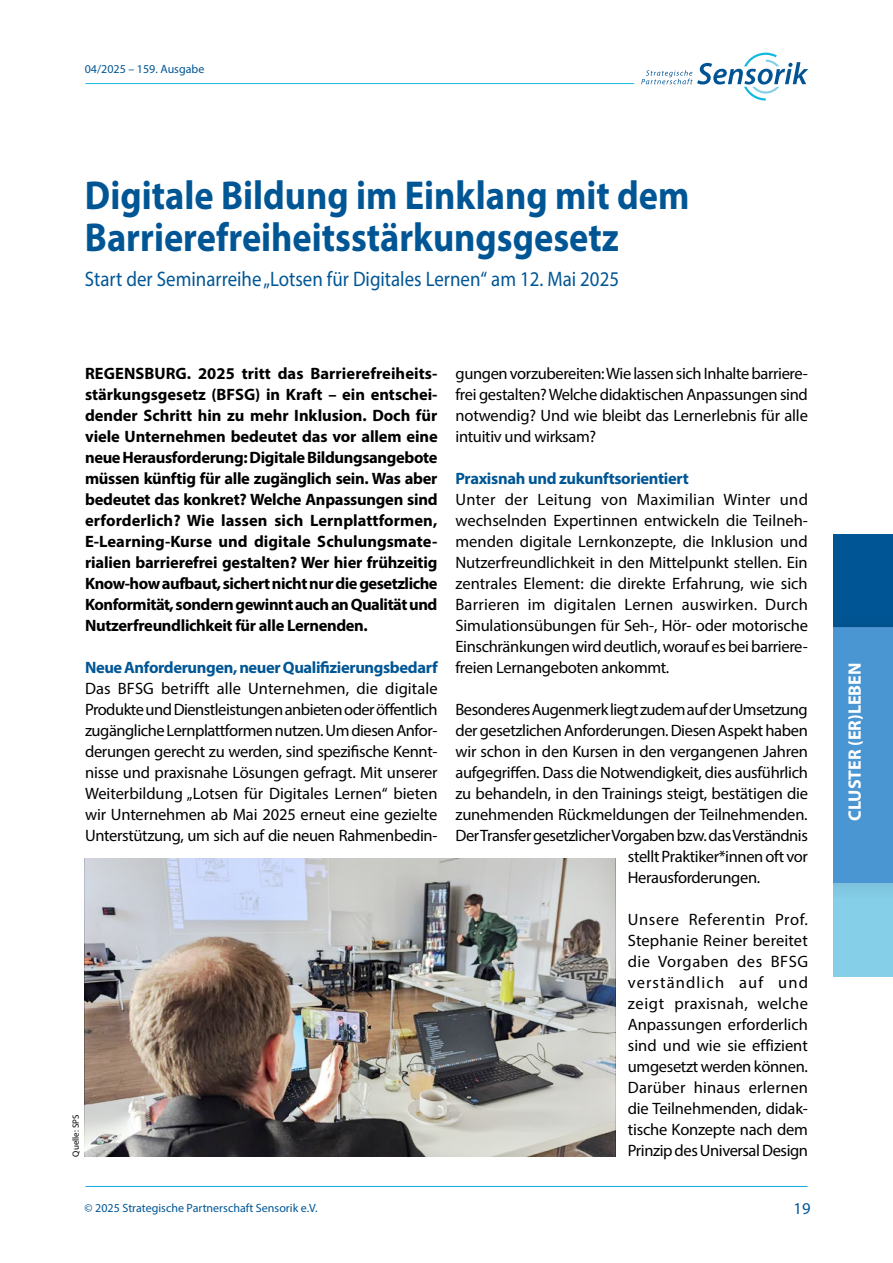
<style>
.page{position:relative;width:893px;height:1263px;background:#fff}
.page>*{position:absolute;margin:0;border:0;box-sizing:border-box;transform-origin:0 0}
.Headline{font:700 40.5px/42px "Myriad Pro";color:#005695;scale:.9 1}
.Subheadline{font:21px "Myriad Pro";color:#005695;scale:.9 1}
.t1{font:700 18px "Myriad Pro";color:#fff}
.Fließtext{font:16.5px/21px "Myriad Pro";letter-spacing:-.02em;color:#000;text-align:justify}
.Fließtext-2{font:700 16.5px/21px "Myriad Pro";letter-spacing:-.02em;color:#000;text-align:justify}
.Headline_Fließtext{font:700 16.5px "Myriad Pro";letter-spacing:-.02em;color:#005695}
.t2{font:16.5px "Myriad Pro";color:#005695}
.t3{font:12px "Myriad Pro";color:#005695}
.Bildunterschrift{font:9px "Myriad Pro";color:#000}
</style>
<div class="page">
<svg style="left:641px;top:53px;width:167px;height:48px"></svg>
<hr style="left:86px;top:83px;width:548px;height:1px;background:#1dbadf">
<hr style="left:86px;top:1186px;width:721px;height:1px;background:#16a8de">
<img style="left:85px;top:858px;width:530px;height:299px">
<div style="left:833px;top:628px;width:60px;height:255px;background:#4a96d2"></div>
<div style="left:833px;top:534px;width:60px;height:94px;background:#005695"></div>
<div style="left:833px;top:883px;width:60px;height:93px;background:#85cfe8"></div>
<p class="t3" style="left:85px;top:62px;width:121px">04/2025 – 159. Ausgabe</p>
<h2 class="Headline" style="left:85px;top:173px;width:673px">Digitale Bildung im Einklang mit dem<br>Barrierefreiheitsstärkungsgesetz</h2>
<h3 class="Subheadline" style="left:85px;top:266px;width:595px">Start der Seminarreihe „Lotsen für Digitales Lernen“ am 12. Mai 2025</h3>
<p class="Fließtext-2" style="left:85px;top:362px;width:354px">REGENSBURG. 2025 tritt das Barrierefreiheits&shy;stärkungsgesetz (BFSG) in Kraft – ein entschei&shy;dender Schritt hin zu mehr Inklusion. Doch für viele Unternehmen bedeutet das vor allem eine neue Herausforderung: Digitale Bildungsangebote müssen künftig für alle zugänglich sein. Was aber bedeutet das konkret? Welche Anpassungen sind erforderlich? Wie lassen sich Lernplattformen, E-Learning-Kurse und digitale Schulungsmate&shy;rialien barrierefrei gestalten? Wer hier frühzeitig Know-how aufbaut, sichert nicht nur die gesetzliche Konformität, sondern gewinnt auch an Qualität und Nutzerfreundlichkeit für alle Lernenden.</p>
<h4 class="Headline_Fließtext" style="left:85px;top:657px;width:354px">Neue Anforderungen, neuer Qualifizierungsbedarf</h4>
<p class="Fließtext" style="left:85px;top:678px;width:354px">Das BFSG betrifft alle Unternehmen, die digitale Produkte und Dienstleistungen anbieten oder öffentlich zugängliche Lernplattformen nutzen. Um diesen Anfor&shy;derungen gerecht zu werden, sind spezifische Kennt&shy;nisse und praxisnahe Lösungen gefragt. Mit unserer Weiterbildung „Lotsen für Digitales Lernen“ bieten wir Unternehmen ab Mai 2025 erneut eine gezielte Unterstützung, um sich auf die neuen Rahmenbedin-</p>
<p class="Bildunterschrift" style="left:70px;top:1157px;width:43px;rotate:-90deg">Quelle: SPS</p>
<p class="Fließtext" style="left:455px;top:363px;width:354px">gungen vorzubereiten: Wie lassen sich Inhalte barriere&shy;frei gestalten? Welche didaktischen Anpassungen sind notwendig? Und wie bleibt das Lernerlebnis für alle intuitiv und wirksam?</p>
<h4 class="Headline_Fließtext" style="left:455px;top:468px;width:235px">Praxisnah und zukunftsorientiert</h4>
<p class="Fließtext" style="left:455px;top:489px;width:354px">Unter der Leitung von Maximilian Winter und wechselnden Expertinnen entwickeln die Teilneh&shy;menden digitale Lernkonzepte, die Inklusion und Nutzerfreundlichkeit in den Mittelpunkt stellen. Ein zentrales Element: die direkte Erfahrung, wie sich Barrieren im digitalen Lernen auswirken. Durch Simulationsübungen für Seh-, Hör- oder motorische Einschränkungen wird deutlich, worauf es bei barriere&shy;freien Lernangeboten ankommt.</p>
<p class="Fließtext" style="left:455px;top:699px;width:354px">Besonderes Augenmerk liegt zudem auf der Umsetzung</p>
<p class="Fließtext" style="left:455px;top:720px;width:354px">der gesetzlichen Anforderungen. Diesen Aspekt haben</p>
<p class="Fließtext" style="left:455px;top:741px;width:354px">wir schon in den Kursen in den vergangenen Jahren</p>
<p class="Fließtext" style="left:455px;top:762px;width:354px">aufgegriffen. Dass die Notwendigkeit, dies ausführlich</p>
<p class="Fließtext" style="left:455px;top:783px;width:354px">zu behandeln, in den Trainings steigt, bestätigen die</p>
<p class="Fließtext" style="left:455px;top:804px;width:354px">zunehmenden Rückmeldungen der Teilnehmenden.</p>
<p class="Fließtext" style="left:455px;top:825px;width:354px">Der Transfer gesetzlicher Vorgaben bzw. das Verständnis</p>
<p class="Fließtext" style="left:628px;top:846px;width:182px">stellt Praktiker*innen oft vor</p>
<p class="Fließtext" style="left:628px;top:867px;width:134px">Herausforderungen.</p>
<p class="Fließtext" style="left:628px;top:909px;width:182px">Unsere Referentin Prof.<br>Stephanie Reiner bereitet die Vorgaben des BFSG verständlich auf und zeigt praxisnah, welche Anpassungen erforderlich sind und wie sie effizient umgesetzt werden können.<br>Darüber hinaus erlernen die Teilnehmenden, didak&shy;tische Konzepte nach dem</p>
<p class="Fließtext" style="left:628px;top:1140px;width:182px">Prinzip des Universal Design</p>
<p class="t3" style="left:85px;top:1201px;width:235px">© 2025 Strategische Partnerschaft Sensorik e.V.</p>
<p class="t2" style="left:793px;top:1198px;width:18px">19</p>
<p class="t1" style="left:843px;top:821px;width:160px;rotate:-90deg">CLUSTER (ER)LEBEN</p>
</div>
